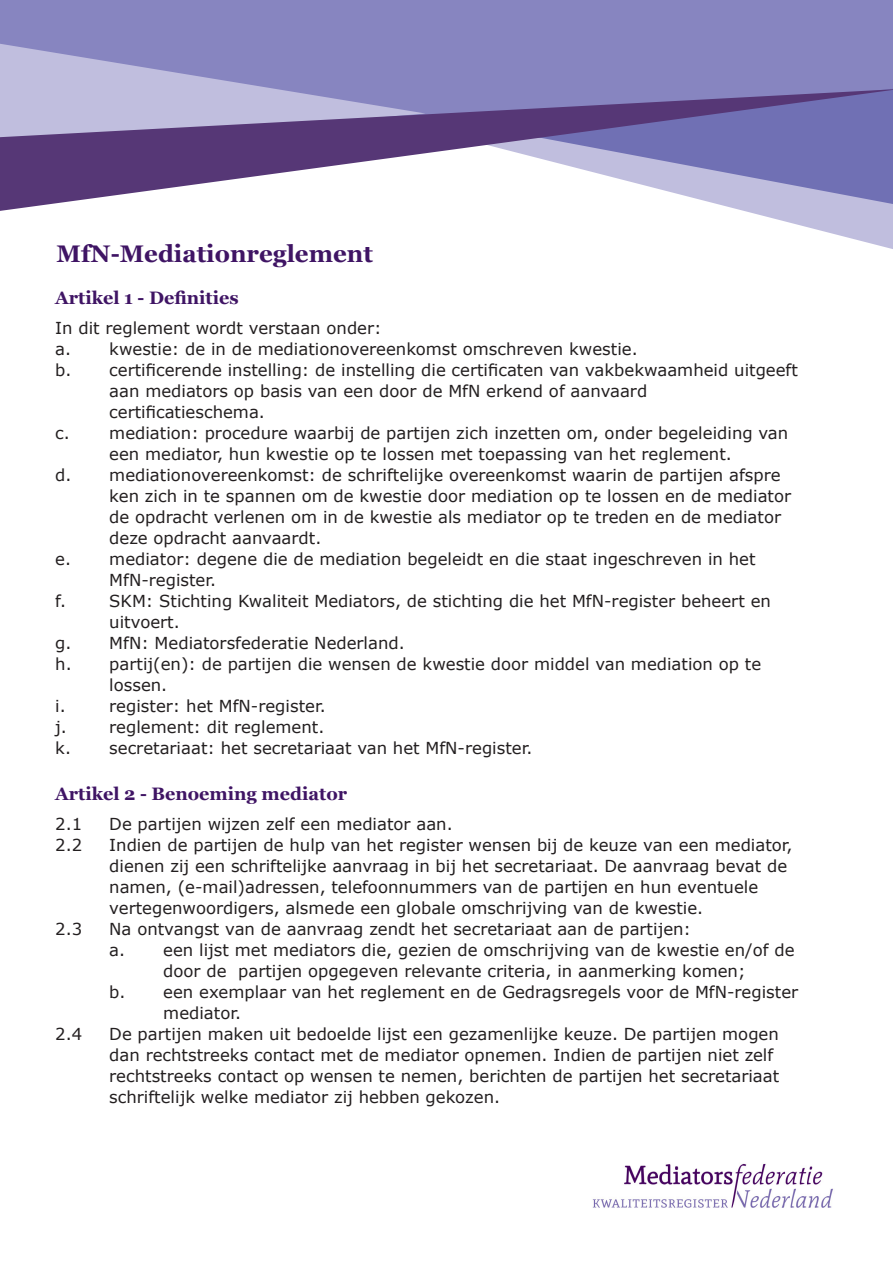
<style>
.page{position:relative;width:893px;height:1263px;background:#fff}
.page>*{position:absolute;margin:0;border:0;box-sizing:border-box;transform-origin:0 0}
.t1{font:700 24px "Georgia";color:#3f1464}
.t2{font:700 18px "Georgia";color:#3f1464}
.t3{font:16.5px/21px "Verdana";color:#231f20}
</style>
<div class="page">
<img style="left:592px;top:1163px;width:241px;height:45px">
<div style="left:0;top:0;width:893px;height:89px;background:#8785c0"></div>
<svg style="left:0;top:44px;width:425px;height:45px;background:#9997c9"></svg>
<svg style="left:745px;top:211px;width:148px;height:38px"></svg>
<svg style="left:0;top:89px;width:893px;height:122px"></svg>
<p class="t1" style="left:57px;top:235px;width:318px">MfN-Mediationreglement</p>
<p class="t2" style="left:55px;top:284px;width:185px">Artikel 1 - Definities</p>
<p class="t3" style="left:55px;top:318px;width:328px">In dit reglement wordt verstaan onder:</p>
<p class="t3" style="left:55px;top:339px;width:584px">a. kwestie: de in de mediationovereenkomst omschreven kwestie.</p>
<p class="t3" style="left:109px;top:360px;width:690px;text-indent:-54px">b. certificerende instelling: de instelling die certificaten van vakbekwaamheid uitgeeft aan mediators op basis van een door de MfN erkend of aanvaard</p>
<p class="t3" style="left:109px;top:402px;width:157px">certificatieschema.</p>
<p class="t3" style="left:55px;top:423px;width:734px;text-align:center">c. mediation: procedure waarbij de partijen zich inzetten om, onder begeleiding van een mediator, hun kwestie op te lossen met toepassing van het reglement.</p>
<p class="t3" style="left:109px;top:465px;width:683px;text-indent:-54px">d. mediationovereenkomst: de schriftelijke overeenkomst waarin de partijen afspre ken zich in te spannen om de kwestie door mediation op te lossen en de mediator de opdracht verlenen om in de kwestie als mediator op te treden en de mediator deze opdracht aanvaardt.</p>
<p class="t3" style="left:109px;top:549px;width:648px;text-indent:-54px">e. mediator: degene die de mediation begeleidt en die staat ingeschreven in het<br>MfN-register.</p>
<p class="t3" style="left:55px;top:591px;width:12px">f.</p>
<p class="t3" style="left:109px;top:591px;width:663px">SKM: Stichting Kwaliteit Mediators, de stichting die het MfN-register beheert en uitvoert.</p>
<p class="t3" style="left:55px;top:633px;width:351px">g. MfN: Mediatorsfederatie Nederland.</p>
<p class="t3" style="left:109px;top:654px;width:653px;text-indent:-54px">h. partij(en): de partijen die wensen de kwestie door middel van mediation op te lossen.</p>
<p class="t3" style="left:55px;top:696px;width:12px">i.</p>
<p class="t3" style="left:109px;top:696px;width:218px">register: het MfN-register.</p>
<p class="t3" style="left:55px;top:717px;width:13px">j.</p>
<p class="t3" style="left:109px;top:717px;width:217px">reglement: dit reglement.</p>
<p class="t3" style="left:55px;top:738px;width:479px">k. secretariaat: het secretariaat van het MfN-register.</p>
<p class="t2" style="left:55px;top:780px;width:293px">Artikel 2 - Benoeming mediator</p>
<p class="t3" style="left:55px;top:814px;width:28px">2.1</p>
<p class="t3" style="left:109px;top:814px;width:345px">De partijen wijzen zelf een mediator aan.</p>
<p class="t3" style="left:55px;top:835px;width:28px">2.2</p>
<p class="t3" style="left:109px;top:835px;width:685px">Indien de partijen de hulp van het register wensen bij de keuze van een mediator, dienen zij een schriftelijke aanvraag in bij het secretariaat. De aanvraag bevat de namen, (e-mail)adressen, telefoonnummers van de partijen en hun eventuele</p>
<p class="t3" style="left:109px;top:898px;width:595px">vertegenwoordigers, alsmede een globale omschrijving van de kwestie.</p>
<p class="t3" style="left:55px;top:919px;width:28px">2.3</p>
<p class="t3" style="left:109px;top:919px;width:583px">Na ontvangst van de aanvraag zendt het secretariaat aan de partijen:</p>
<p class="t3" style="left:109px;top:940px;width:687px;text-align:center">a. een lijst met mediators die, gezien de omschrijving van de kwestie en/of de door de partijen opgegeven relevante criteria, in aanmerking komen;</p>
<p class="t3" style="left:163px;top:982px;width:636px;text-indent:-54px">b. een exemplaar van het reglement en de Gedragsregels voor de MfN-register mediator.</p>
<p class="t3" style="left:55px;top:1024px;width:28px">2.4</p>
<p class="t3" style="left:109px;top:1024px;width:671px">De partijen maken uit bedoelde lijst een gezamenlijke keuze. De partijen mogen dan rechtstreeks contact met de mediator opnemen. Indien de partijen niet zelf rechtstreeks contact op wensen te nemen, berichten de partijen het secretariaat schriftelijk welke mediator zij hebben gekozen.</p>
</div>
